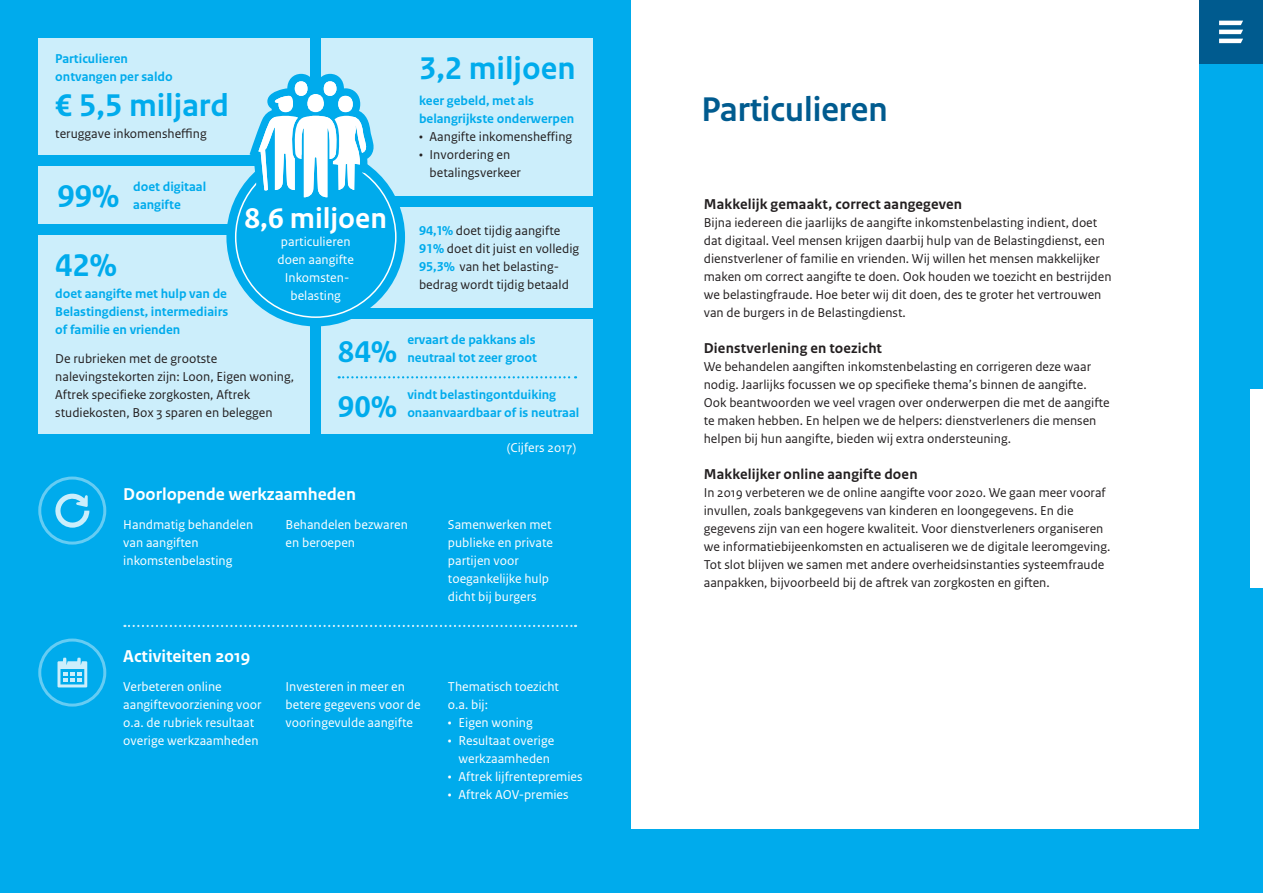
<style>
.page{position:relative;width:1263px;height:893px;background:#00abec}
.page>*{position:absolute;margin:0;border:0;box-sizing:border-box;transform-origin:0 0}
.t1{font:700 36px "Rijksoverheid Sans Heading";color:#005b8f}
.t2{font:700 33px "Rijksoverheid Sans Text";color:#00abec}
.t3{font:700 31.5px "Rijksoverheid Sans Text";color:#00abec}
.t4{font:700 30px "Rijksoverheid Sans Text";color:#fff}
.t5{font:700 18px "Rijksoverheid Sans Text";color:#fff}
.t6{font:700 15px "Rijksoverheid Sans Text";letter-spacing:.01em;color:#231f20}
.t7{font:13.5px/18px "Rijksoverheid Sans Text";color:#231f20}
.t8{font:13.5px/18px "Rijksoverheid Sans Text";color:#fff}
.t9{font:700 13.5px/18px "Rijksoverheid Sans Text";color:#00abec}
.s1{font-weight:700;color:#00abec}
</style>
<div class="page">
<div style="left:1250px;top:389px;width:13px;height:198px;background:#fff"></div>
<div style="left:1199px;top:0;width:64px;height:64px;background:#005b8f"></div>
<svg style="left:1219px;top:21px;width:24px;height:22px"></svg>
<div style="left:631px;top:0;width:568px;height:829px;background:#fff"></div>
<div style="left:38px;top:38px;width:555px;height:396px;background:#cceefb"></div>
<div style="left:24px;top:155px;width:294px;height:11px;background:#00abec"></div>
<div style="left:24px;top:225px;width:294px;height:10px;background:#00abec"></div>
<div style="left:310px;top:196px;width:293px;height:11px;background:#00abec"></div>
<div style="left:310px;top:308px;width:293px;height:11px;background:#00abec"></div>
<div style="left:310px;top:27px;width:11px;height:422px;background:#00abec"></div>
<div style="left:226px;top:148px;width:179px;height:178px;background:#00abec;border-radius:50%"></div>
<svg style="left:250px;top:74px;width:124px;height:124px"></svg>
<svg style="left:124px;top:625px;width:452px;height:2px"></svg>
<div style="left:38px;top:639px;width:68px;height:68px;border:3px solid #fff;border-radius:50%"></div>
<div style="left:38px;top:477px;width:68px;height:68px;border:3px solid #fff;border-radius:50%"></div>
<svg style="left:55px;top:493px;width:34px;height:35px"></svg>
<svg style="left:58px;top:658px;width:29px;height:29px"></svg>
<svg style="left:339px;top:376px;width:237px;height:2px"></svg>
<p class="t9" style="left:55px;top:50px;width:119px">Particulieren ontvangen per saldo</p>
<h2 class="t2" style="left:55px;top:86px;width:175px">€ 5,5 miljard</h2>
<p class="t7" style="left:55px;top:125px;width:153px">teruggave inkomensheffing</p>
<h2 class="t2" style="left:419px;top:49px;width:158px">3,2 miljoen</h2>
<p class="t9" style="left:419px;top:92px;width:157px">keer gebeld, met als belangrijkste onderwerpen</p>
<p class="t7" style="left:419px;top:128px;width:155px">• Aangifte inkomensheffing</p>
<p class="t7" style="left:430px;top:146px;width:93px;text-indent:-11px">• Invordering en betalingsverkeer</p>
<p class="t9" style="left:133px;top:178px;width:74px">doet digitaal aangifte</p>
<h2 class="t2" style="left:58px;top:178px;width:63px">99%</h2>
<h3 class="t4" style="left:245px;top:201px;width:144px">8,6 miljoen</h3>
<p class="t8" style="left:278px;top:233px;width:78px;text-align:center">particulieren doen aangifte<br>Inkomsten&shy;belasting</p>
<p class="t7" style="left:419px;top:222px;width:162px"><span class="s1">94,1%</span> doet tijdig aangifte<br><span class="s1">91%</span> doet dit juist en volledig<br><span class="s1">95,3%</span> van het belasting&shy;bedrag wordt tijdig betaald</p>
<h2 class="t2" style="left:55px;top:247px;width:63px">42%</h2>
<p class="t9" style="left:55px;top:285px;width:174px;text-align:justify">doet aangifte met hulp van de Belastingdienst, intermediairs of familie en vrienden</p>
<p class="t7" style="left:55px;top:349px;width:240px">De rubrieken met de grootste nalevingstekorten zijn: Loon, Eigen woning, Aftrek specifieke zorgkosten, Aftrek studiekosten, Box 3 sparen en beleggen</p>
<p class="t9" style="left:407px;top:331px;width:131px">ervaart de pakkans als neutraal tot zeer groot</p>
<p class="t9" style="left:407px;top:386px;width:173px">vindt belastingontduiking onaanvaardbaar of is neutraal</p>
<h3 class="t3" style="left:338px;top:334px;width:60px">84%</h3>
<h3 class="t3" style="left:338px;top:389px;width:60px">90%</h3>
<h3 class="t5" style="left:123px;top:484px;width:234px">Doorlopende werkzaamheden</h3>
<p class="t8" style="left:507px;top:439px;width:71px">(Cijfers 2017)</p>
<p class="t8" style="left:123px;top:515px;width:131px">Handmatig behandelen van aangiften inkomstenbelasting</p>
<p class="t8" style="left:286px;top:515px;width:124px">Behandelen bezwaren en beroepen</p>
<p class="t8" style="left:448px;top:515px;width:107px">Samenwerken met publieke en private partijen voor toegankelijke hulp dicht bij burgers</p>
<h3 class="t5" style="left:123px;top:646px;width:128px">Activiteiten 2019</h3>
<p class="t8" style="left:123px;top:677px;width:140px">Verbeteren online aangiftevoorziening voor o.a. de rubriek resultaat overige werkzaamheden</p>
<p class="t8" style="left:286px;top:677px;width:137px">Investeren in meer en betere gegevens voor de vooringevulde aangifte</p>
<p class="t8" style="left:448px;top:677px;width:113px">Thematisch toezicht o.a. bij:</p>
<p class="t8" style="left:448px;top:713px;width:86px">• Eigen woning</p>
<p class="t8" style="left:448px;top:731px;width:108px;text-align:center">• Resultaat overige werkzaamheden</p>
<p class="t8" style="left:448px;top:767px;width:136px">• Aftrek lijfrentepremies</p>
<p class="t8" style="left:448px;top:785px;width:122px">• Aftrek AOV-premies</p>
<h1 class="t1" style="left:702px;top:89px;width:187px">Particulieren</h1>
<p class="t6" style="left:704px;top:196px;width:260px">Makkelijk gemaakt, correct aangegeven</p>
<p class="t7" style="left:704px;top:214px;width:409px">Bijna iedereen die jaarlijks de aangifte inkomstenbelasting indient, doet dat digitaal. Veel mensen krijgen daarbij hulp van de Belastingdienst, een dienstverlener of familie en vrienden. Wij willen het mensen makkelijker maken om correct aangifte te doen. Ook houden we toezicht en bestrijden we belastingfraude. Hoe beter wij dit doen, des te groter het vertrouwen van de burgers in de Belastingdienst.</p>
<p class="t6" style="left:704px;top:340px;width:180px">Dienstverlening en toezicht</p>
<p class="t7" style="left:704px;top:358px;width:407px">We behandelen aangiften inkomstenbelasting en corrigeren deze waar nodig. Jaarlijks focussen we op specifieke thema’s binnen de aangifte.<br>Ook beantwoorden we veel vragen over onderwerpen die met de aangifte te maken hebben. En helpen we de helpers: dienstverleners die mensen helpen bij hun aangifte, bieden wij extra ondersteuning.</p>
<p class="t6" style="left:704px;top:466px;width:215px">Makkelijker online aangifte doen</p>
<p class="t7" style="left:704px;top:484px;width:408px">In 2019 verbeteren we de online aangifte voor 2020. We gaan meer vooraf invullen, zoals bankgegevens van kinderen en loongegevens. En die gegevens zijn van een hogere kwaliteit. Voor dienstverleners organiseren we informatiebijeenkomsten en actualiseren we de digitale leeromgeving.<br>Tot slot blijven we samen met andere overheidsinstanties systeemfraude aanpakken, bijvoorbeeld bij de aftrek van zorgkosten en giften.</p>
</div>
